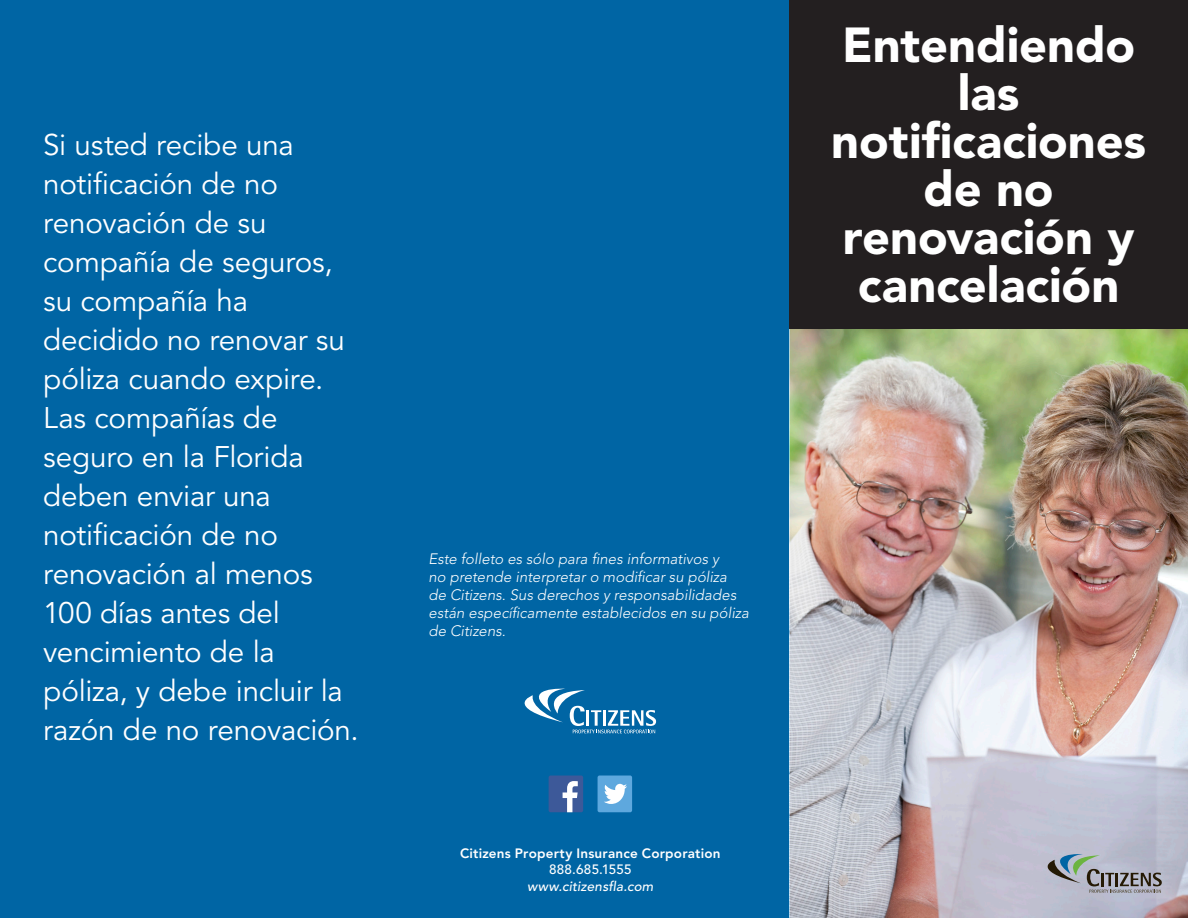
<style>
.page{position:relative;width:1188px;height:918px;background:#fff}
.page>*{position:absolute;margin:0;border:0;box-sizing:border-box;transform-origin:0 0}
.t1{font:900 48.75px/48px "Avenir LT Std";color:#fff;text-align:center}
.t2{font:29.7px/39px "Avenir LT Std";letter-spacing:-.005em;color:#fff}
.t3{font:italic 300 15px/18px "Avenir LT Std";color:#fff}
.t4{font:800 13.5px "Avenir LT Std";letter-spacing:.015em;color:#fff}
.t5{font:italic 500 13.5px "Avenir LT Std";letter-spacing:.015em;color:#fff}
.t6{font:500 13.5px "Avenir LT Std";letter-spacing:.015em;color:#fff}
</style>
<div class="page">
<img style="left:790px;top:328px;width:398px;height:590px">
<svg style="left:1046px;top:852px;width:116px;height:41px;background:#9ca1aa"></svg>
<div style="left:0;top:0;width:790px;height:918px;background:#0065a4"></div>
<div style="left:790px;top:0;width:398px;height:328px;background:#231f20"></div>
<svg style="left:524px;top:688px;width:132px;height:45px"></svg>
<div style="left:549px;top:776px;width:34px;height:36px;background:#3d5999;border-radius:2px"></div>
<svg style="left:563px;top:781px;width:15px;height:31px"></svg>
<div style="left:598px;top:776px;width:34px;height:36px;background:#5ea8de;border-radius:2px"></div>
<svg style="left:604px;top:784px;width:23px;height:20px"></svg>
<p class="t2" style="left:43px;top:126px;width:317px">Si usted recibe una notificación de no renovación de su compañía de seguros, su compañía ha decidido no renovar su póliza cuando expire.<br>Las compañías de seguro en la Florida deben enviar una notificación de no renovación al menos<br>100 días antes del vencimiento de la póliza, y debe incluir la razón de no renovación.</p>
<p class="t3" style="left:429px;top:550px;width:322px">Este folleto es sólo para fines informativos y<br>no pretende interpretar o modificar su póliza<br>de Citizens. Sus derechos y responsabilidades están específicamente establecidos en su póliza de Citizens.</p>
<p class="t4" style="left:460px;top:846px;width:262px">Citizens Property Insurance Corporation</p>
<p class="t6" style="left:549px;top:862px;width:84px">888.685.1555</p>
<p class="t5" style="left:527px;top:878px;width:128px">www.citizensfla.com</p>
<p class="t1" style="left:831px;top:21px;width:316px">Entendiendo las notificaciones de no renovación y cancelación</p>
</div>
